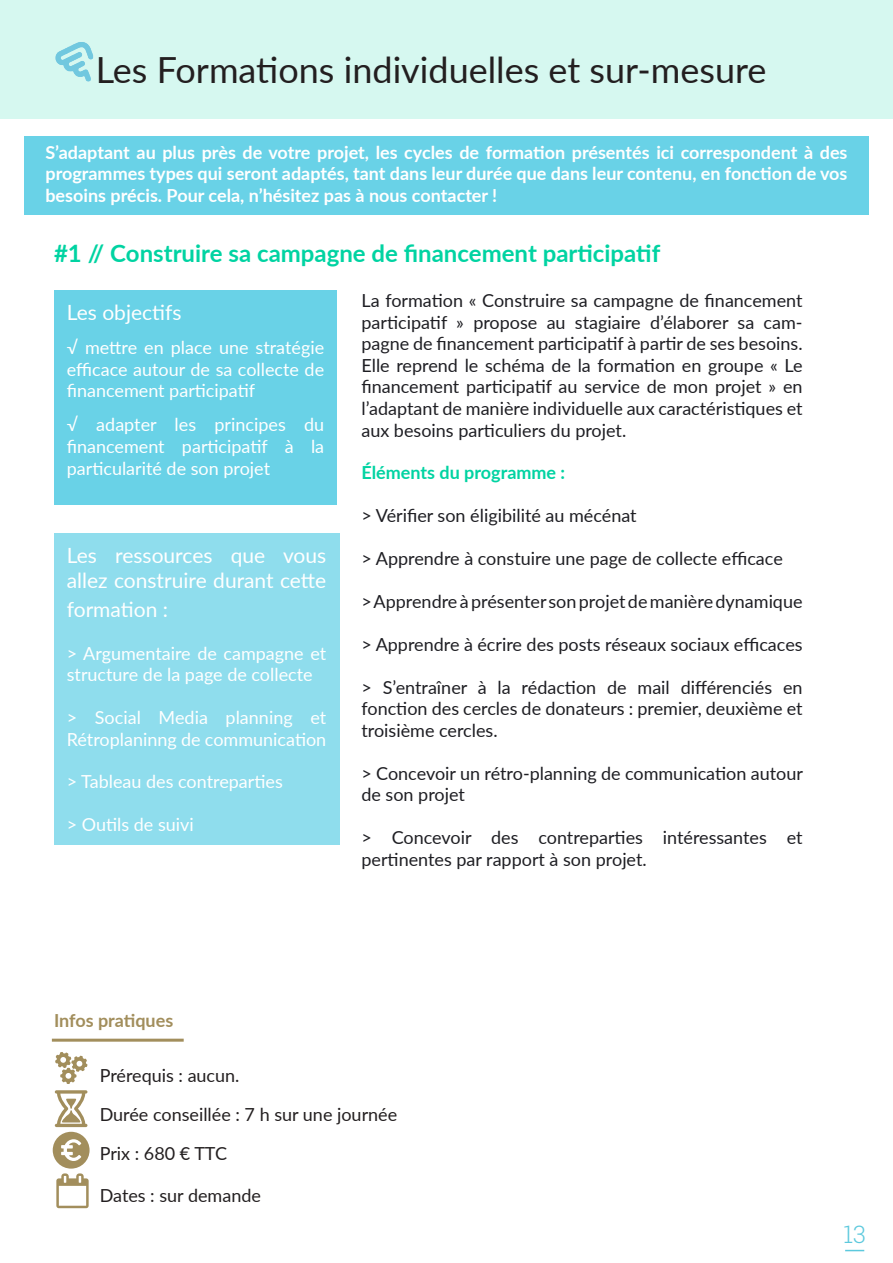
<style>
.page{position:relative;width:893px;height:1263px;background:#fff}
.page>*{position:absolute;margin:0;border:0;box-sizing:border-box;transform-origin:0 0}
.t1{font:36px "Lato";color:#231f20}
.t2{font:700 24px "Lato";color:#00d3a2}
.t3{font:300 24px "Roboto Slab";color:#5dc9dd}
.t4{font:21px/25.2px "Lato";color:#fff}
.t5{font:18px/21.6px "Lato";color:#1e1e23;text-align:justify}
.t6{font:18px/21.6px "Lato";color:#fff;text-align:justify}
.t7{font:700 18px/21.6px "Lato";color:#fff;text-align:justify}
.t8{font:18px "Lato";color:#231f20}
.t9{font:700 18px "Lato";color:#00d3a2}
.t10{font:700 18px "Lato";letter-spacing:-.005em;color:#a28e5c}
</style>
<div class="page">
<svg style="left:845px;top:1250px;width:19px;height:1px"></svg>
<div style="left:0;top:0;width:893px;height:119px;background:#d6f8f0"></div>
<div style="left:24px;top:136px;width:845px;height:79px;background:#69d2e7"></div>
<img style="left:55px;top:42px;width:38px;height:40px">
<div style="left:54px;top:290px;width:283px;height:215px;background:#69d2e7"></div>
<div style="left:54px;top:533px;width:285px;height:311px;background:#8fdded"></div>
<hr style="left:52px;top:1039px;width:132px;height:3px;background:#a28e5c">
<svg style="left:55px;top:1052px;width:33px;height:32px"></svg>
<svg style="left:53px;top:1090px;width:37px;height:118px"></svg>
<p class="t1" style="left:96px;top:44px;width:672px">Les Formations individuelles et sur-mesure</p>
<p class="t7" style="left:45px;top:141px;width:803px">S’adaptant au plus près de votre projet, les cycles de formation présentés ici correspondent à des programmes types qui seront adaptés, tant dans leur durée que dans leur contenu, en fonction de vos besoins précis. Pour cela, n’hésitez pas à nous contacter !</p>
<p class="t2" style="left:54px;top:235px;width:608px">#1 // Construire sa campagne de financement participatif</p>
<p class="t4" style="left:67px;top:298px;width:116px">Les objectifs</p>
<p class="t6" style="left:67px;top:336px;width:259px">√ mettre en place une stratégie efficace autour de sa collecte de financement participatif</p>
<p class="t6" style="left:67px;top:413px;width:259px">√ adapter les principes du financement participatif à la particularité de son projet</p>
<p class="t5" style="left:361px;top:289px;width:443px">La formation « Construire sa campagne de financement participatif » propose au stagiaire d’élaborer sa cam&shy;pagne de financement participatif à partir de ses besoins.<br>Elle reprend le schéma de la formation en groupe « Le financement participatif au service de mon projet » en l’adaptant de manière individuelle aux caractéristiques et aux besoins particuliers du projet.</p>
<p class="t9" style="left:361px;top:460px;width:205px">Éléments du programme :</p>
<p class="t5" style="left:361px;top:504px;width:277px">&gt; Vérifier son éligibilité au mécénat</p>
<p class="t5" style="left:361px;top:547px;width:423px">&gt; Apprendre à constuire une page de collecte efficace</p>
<p class="t5" style="left:361px;top:590px;width:443px">&gt; Apprendre à présenter son projet de manière dynamique</p>
<p class="t5" style="left:361px;top:633px;width:443px">&gt; Apprendre à écrire des posts réseaux sociaux efficaces</p>
<p class="t5" style="left:361px;top:676px;width:443px">&gt; S’entraîner à la rédaction de mail différenciés en fonction des cercles de donateurs : premier, deuxième et troisième cercles.</p>
<p class="t5" style="left:361px;top:762px;width:443px">&gt; Concevoir un rétro-planning de communication autour de son projet</p>
<p class="t5" style="left:361px;top:826px;width:443px">&gt; Concevoir des contreparties intéressantes et pertinentes par rapport à son projet.</p>
<p class="t4" style="left:67px;top:541px;width:261px">Les ressources que vous allez construire durant cette</p>
<p class="t4" style="left:67px;top:595px;width:103px">formation :</p>
<p class="t6" style="left:67px;top:641px;width:261px">&gt; Argumentaire de campagne et structure de la page de collecte</p>
<p class="t6" style="left:67px;top:706px;width:261px">&gt; Social Media planning et<br>Rétroplaninng de communication</p>
<p class="t6" style="left:67px;top:770px;width:218px">&gt; Tableau des contreparties</p>
<p class="t6" style="left:67px;top:813px;width:129px">&gt; Outils de suivi</p>
<p class="t10" style="left:54px;top:1007px;width:121px">Infos pratiques</p>
<p class="t8" style="left:100px;top:1063px;width:141px">Prérequis : aucun.</p>
<p class="t8" style="left:100px;top:1101px;width:299px">Durée conseillée : 7 h sur une journée</p>
<p class="t8" style="left:100px;top:1140px;width:129px">Prix : 680 € TTC</p>
<p class="t8" style="left:100px;top:1183px;width:163px">Dates : sur demande</p>
<h2 class="t3" style="left:843px;top:1217px;width:24px">13</h2>
</div>
